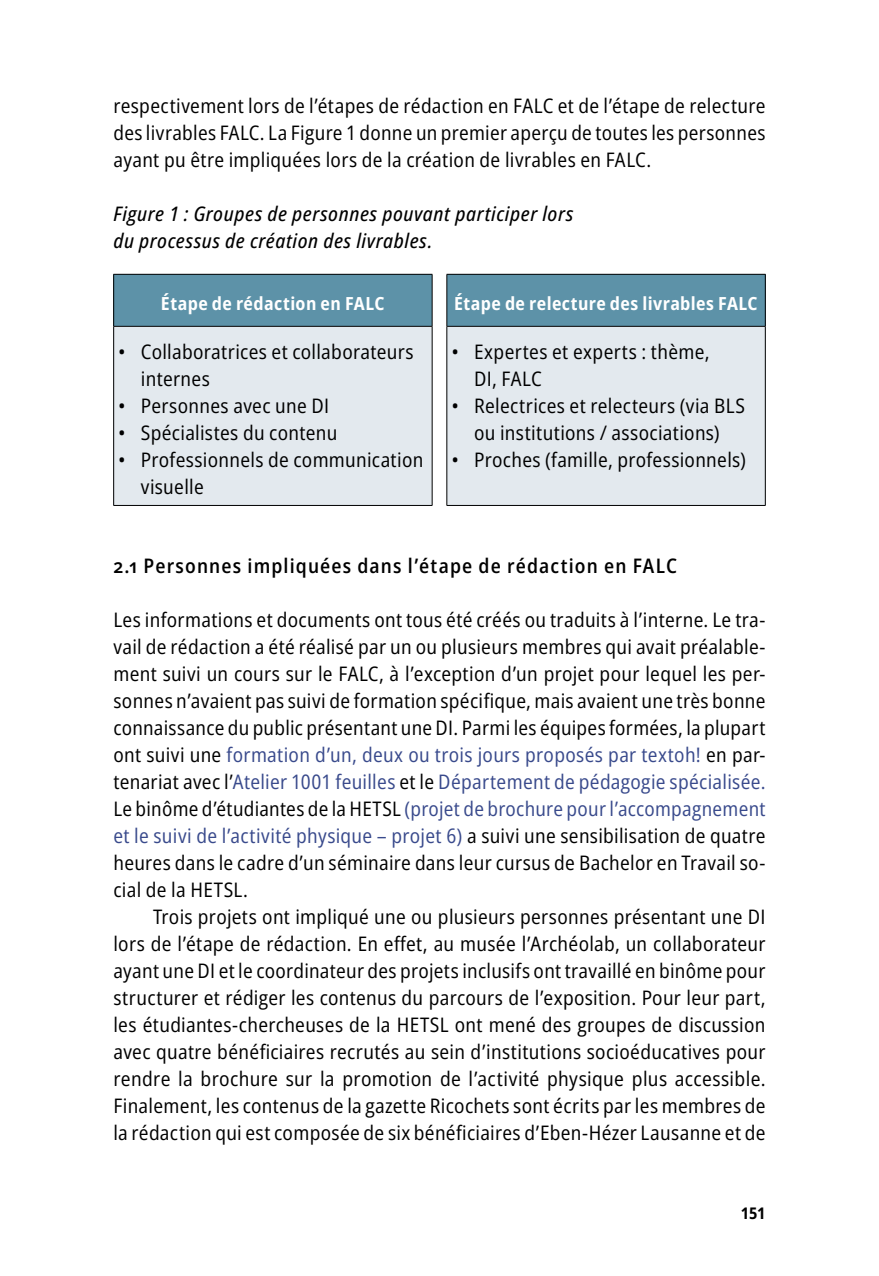
<style>
.page{position:relative;width:879px;height:1276px;background:#fff}
.page>*{position:absolute;margin:0;border:0;box-sizing:border-box;transform-origin:0 0}
.Kapitel_P_Lauftext_Standard_Celeste_10pt{font:semi-condensed 20px/27px "Open Sans";letter-spacing:.015em;color:#000;text-align:justify}
.Kapitel_P_Lauftext_Einzug_Celeste_10pt_g{font:semi-condensed 20px/27px "Open Sans";letter-spacing:.015em;color:#000;text-align:justify}
.id391{font:semi-condensed 20px/27px "Open Sans";letter-spacing:.015em;color:#000}
.Kapitel_Kapitel_Elemente_P_Abb_Legende_5{font:italic 500 semi-condensed 20px/27px "Open Sans";letter-spacing:.03em;color:#000}
.Kapitel_h5_Überschrift_X_X_57_Cond_10pt_{font:600 semi-condensed 20px "Open Sans";letter-spacing:.055em;color:#000}
.id386{font:700 semi-condensed 18px "Open Sans";letter-spacing:.025em;color:#fff}
.t1{font:700 semi-condensed 16px "Open Sans";color:#000}
.s1{color:#394a8c}
</style>
<div class="page">
<div style="left:114px;top:274px;width:318px;height:52px;background:#5d92a8"></div>
<div style="left:114px;top:326px;width:318px;height:179px;background:#e3e9ee"></div>
<hr style="left:114px;top:326px;width:318px;height:1px;background:#000">
<hr style="left:113px;top:505px;width:319px;height:1px;background:#000">
<hr style="left:113px;top:274px;width:319px;height:1px;background:#000">
<hr style="left:113px;top:274px;width:1px;height:52px;background:#000">
<hr style="left:432px;top:274px;width:1px;height:52px;background:#000">
<hr style="left:113px;top:326px;width:1px;height:179px;background:#000">
<hr style="left:432px;top:326px;width:1px;height:179px;background:#000">
<div style="left:447px;top:274px;width:318px;height:52px;background:#5d92a8"></div>
<div style="left:447px;top:326px;width:318px;height:179px;background:#e3e9ee"></div>
<hr style="left:447px;top:326px;width:318px;height:1px;background:#000">
<hr style="left:446px;top:505px;width:319px;height:1px;background:#000">
<hr style="left:446px;top:274px;width:319px;height:1px;background:#000">
<hr style="left:446px;top:274px;width:1px;height:52px;background:#000">
<hr style="left:765px;top:274px;width:1px;height:52px;background:#000">
<hr style="left:446px;top:326px;width:1px;height:179px;background:#000">
<hr style="left:765px;top:326px;width:1px;height:179px;background:#000">
<p class="Kapitel_P_Lauftext_Standard_Celeste_10pt" style="left:113px;top:92px;width:653px">respectivement lors de l’étapes de rédaction en FALC et de l’étape de relecture des livrables FALC. La Figure 1 donne un premier aperçu de toutes les personnes ayant pu être impliquées lors de la création de livrables en FALC.</p>
<p class="Kapitel_Kapitel_Elemente_P_Abb_Legende_5" style="left:113px;top:200px;width:461px">Figure 1 : Groupes de personnes pouvant participer lors du processus de création des livrables.</p>
<p class="id386" style="left:161px;top:290px;width:225px">Étape de rédaction en FALC</p>
<p class="id391" style="left:141px;top:338px;width:274px;text-indent:-23px">• Collaboratrices et collaborateurs internes</p>
<p class="id391" style="left:118px;top:392px;width:212px">• Personnes avec une DI</p>
<p class="id391" style="left:118px;top:419px;width:221px">• Spécialistes du contenu</p>
<p class="id391" style="left:141px;top:446px;width:284px;text-indent:-23px">• Professionnels de communication visuelle</p>
<p class="id386" style="left:454px;top:290px;width:305px">Étape de relecture des livrables FALC</p>
<p class="id391" style="left:474px;top:338px;width:237px;text-indent:-23px">• Expertes et experts : thème,<br>DI, FALC</p>
<p class="id391" style="left:451px;top:392px;width:295px;text-align:center">• Relectrices et relecteurs (via BLS ou institutions / associations)</p>
<p class="id391" style="left:451px;top:446px;width:296px">• Proches (famille, professionnels)</p>
<h5 class="Kapitel_h5_Überschrift_X_X_57_Cond_10pt_" style="left:113px;top:551px;width:565px">2.1 Personnes impliquées dans l’étape de rédaction en FALC</h5>
<p class="Kapitel_P_Lauftext_Standard_Celeste_10pt" style="left:113px;top:605px;width:654px">Les informations et documents ont tous été créés ou traduits à l’interne. Le tra&shy;vail de rédaction a été réalisé par un ou plusieurs membres qui avait préalable&shy;ment suivi un cours sur le FALC, à l’exception d’un projet pour lequel les per&shy;sonnes n’avaient pas suivi de formation spécifique, mais avaient une très bonne connaissance du public présentant une DI. Parmi les équipes formées, la plupart ont suivi une <span class="s1">formation d’un, deux ou trois jours proposés par textoh!</span> en par&shy;tenariat avec l’<span class="s1">Atelier 1001 feuilles</span> et le <span class="s1">Département de pédagogie spécialisée.<br></span>Le binôme d’étudiantes de la HETSL <span class="s1">(projet de brochure pour l’accompagnement et le suivi de l’activité physique – projet 6)</span> a suivi une sensibilisation de quatre heures dans le cadre d’un séminaire dans leur cursus de Bachelor en Travail so&shy;cial de la HETSL.</p>
<p class="Kapitel_P_Lauftext_Einzug_Celeste_10pt_g" style="left:113px;top:902px;width:653px;text-indent:40px">Trois projets ont impliqué une ou plusieurs personnes présentant une DI lors de l’étape de rédaction. En effet, au musée l’Archéolab, un collaborateur ayant une DI et le coordinateur des projets inclusifs ont travaillé en binôme pour structurer et rédiger les contenus du parcours de l’exposition. Pour leur part, les étudiantes-chercheuses de la HETSL ont mené des groupes de discussion avec quatre bénéficiaires recrutés au sein d’institutions socioéducatives pour rendre la brochure sur la promotion de l’activité physique plus accessible.<br>Finalement, les contenus de la gazette Ricochets sont écrits par les membres de la rédaction qui est composée de six bénéficiaires d’Eben-Hézer Lausanne et de</p>
<p class="t1" style="left:741px;top:1202px;width:26px">151</p>
</div>
